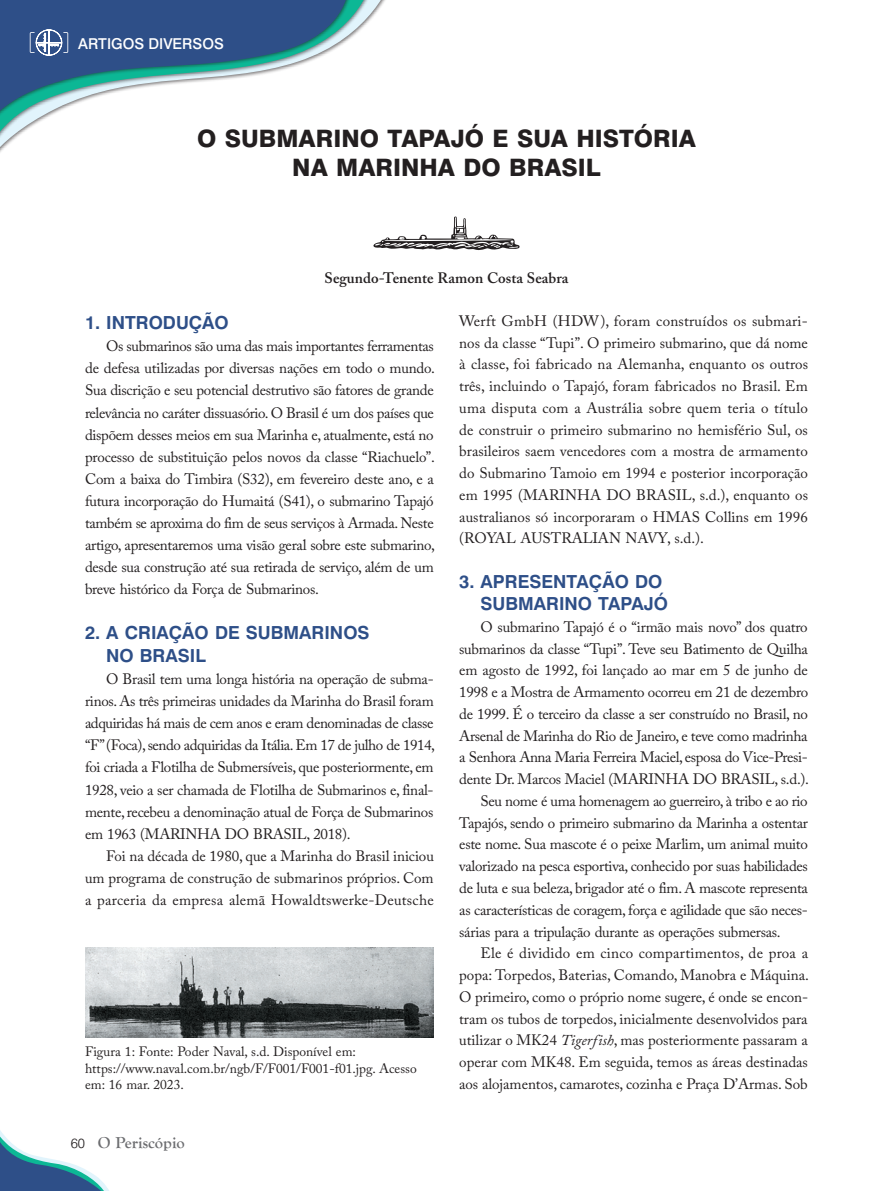
<style>
.page{position:relative;width:893px;height:1191px;background:#fff}
.page>*{position:absolute;margin:0;border:0;box-sizing:border-box;transform-origin:0 0}
.t1{font:800 24px/28.8px "Swiss 721 BT";color:#231f20;text-align:center}
.t2{font:700 18px/22.8px "Swiss 721 BT";color:#2e4f88}
.t3{font:700 16.5px "Goudy Old Style T";color:#6c6d70}
.t4{font:15px/22px "Adobe Caslon Pro";letter-spacing:-.02em;color:#231f20;text-align:justify}
.t5{font:15px "Adobe Caslon Pro";color:#231f20}
.t6{font:15px "Adobe Caslon Pro";letter-spacing:.015em;color:#231f20}
.t7{font:600 15px "Adobe Caslon Pro";color:#231f20}
.t8{font:500 15px "Swiss 721 BT";color:#fff}
.t9{font:13.5px/16.2px "Adobe Caslon Pro";color:#231f20}
.s1{font-family:"Swiss 721 BT";font-weight:300;font-size:13.5px;color:#231f20}
.s2{font-style:italic}
</style>
<div class="page">
<svg style="left:0;top:1130px;width:109px;height:61px"></svg>
<svg style="left:0;top:0;width:372px;height:152px"></svg>
<div style="left:0;top:0;width:353px;height:140px;background:#fff"></div>
<svg style="left:0;top:0;width:355px;height:136px"></svg>
<svg style="left:30px;top:30px;width:38px;height:25px"></svg>
<img style="left:85px;top:947px;width:349px;height:90px">
<svg style="left:373px;top:216px;width:147px;height:34px"></svg>
<p class="t8" style="left:78px;top:34px;width:147px">ARTIGOS DIVERSOS</p>
<h1 class="t1" style="left:197px;top:124px;width:500px">O SUBMARINO TAPAJÓ E SUA HISTÓRIA<br>NA MARINHA DO BRASIL</h1>
<p class="t7" style="left:325px;top:269px;width:245px">Segundo-Tenente Ramon Costa Seabra</p>
<p class="t2" style="left:85px;top:311px;width:145px">1. INTRODUÇÃO</p>
<p class="t4" style="left:85px;top:335px;width:351px;text-indent:21px">Os submarinos são uma das mais importantes ferramentas de defesa utilizadas por diversas nações em todo o mundo.<br>Sua discrição e seu potencial destrutivo são fatores de grande relevância no caráter dissuasório. O Brasil é um dos países que dispõem desses meios em sua Marinha e, atualmente, está no processo de substituição pelos novos da classe “Riachuelo”.<br>Com a baixa do Timbira (S32), em fevereiro deste ano, e a futura incorporação do Humaitá (S41), o submarino Tapajó também se aproxima do fim de seus serviços à Armada. Neste artigo, apresentaremos uma visão geral sobre este submarino, desde sua construção até sua retirada de serviço, além de um breve histórico da Força de Submarinos.</p>
<p class="t2" style="left:106px;top:621px;width:265px;text-indent:-21px">2. A CRIAÇÃO DE SUBMARINOS<br>NO BRASIL</p>
<p class="t4" style="left:85px;top:668px;width:351px;text-indent:21px">O Brasil tem uma longa história na operação de subma&shy;rinos. As três primeiras unidades da Marinha do Brasil foram adquiridas há mais de cem anos e eram denominadas de classe “F” (Foca), sendo adquiridas da Itália. Em 17 de julho de 1914, foi criada a Flotilha de Submersíveis, que posteriormente, em 1928, veio a ser chamada de Flotilha de Submarinos e, final&shy;mente, recebeu a denominação atual de Força de Submarinos em 1963 (MARINHA DO BRASIL, 2018).</p>
<p class="t4" style="left:85px;top:844px;width:350px;text-indent:21px">Foi na década de 1980, que a Marinha do Brasil iniciou um programa de construção de submarinos próprios. Com a parceria da empresa alemã Howaldtswerke-Deutsche</p>
<p class="t9" style="left:85px;top:1043px;width:333px">Figura 1: Fonte: Poder Naval, s.d. Disponível em: https://www.naval.com.br/ngb/F/F001/F001-f01.jpg. Acesso em: 16 mar. 2023.</p>
<p class="t3" style="left:71px;top:1133px;width:116px"><span class="s1">60</span> O Periscópio</p>
<p class="t4" style="left:459px;top:310px;width:350px">Werft GmbH (HDW), foram construídos os submari&shy;nos da classe “Tupi”. O primeiro submarino, que dá nome à classe, foi fabricado na Alemanha, enquanto os outros três, incluindo o Tapajó, foram fabricados no Brasil. Em uma disputa com a Austrália sobre quem teria o título de construir o primeiro submarino no hemisfério Sul, os brasileiros saem vencedores com a mostra de armamento do Submarino Tamoio em 1994 e posterior incorporação em 1995 (MARINHA DO BRASIL, s.d.), enquanto os australianos só incorporaram o HMAS Collins em 1996 (ROYAL AUSTRALIAN NAVY, s.d.).</p>
<p class="t2" style="left:480px;top:570px;width:189px;text-indent:-21px">3. APRESENTAÇÃO DO<br>SUBMARINO TAPAJÓ</p>
<p class="t4" style="left:480px;top:615px;width:329px">O submarino Tapajó é o “irmão mais novo” dos quatro</p>
<p class="t4" style="left:459px;top:637px;width:350px">submarinos da classe “Tupi”. Teve seu Batimento de Quilha</p>
<p class="t4" style="left:459px;top:659px;width:350px">em agosto de 1992, foi lançado ao mar em 5 de junho de</p>
<p class="t4" style="left:459px;top:681px;width:350px">1998 e a Mostra de Armamento ocorreu em 21 de dezembro</p>
<p class="t4" style="left:459px;top:702px;width:350px">de 1999. É o terceiro da classe a ser construído no Brasil, no</p>
<p class="t4" style="left:459px;top:724px;width:350px">Arsenal de Marinha do Rio de Janeiro, e teve como madrinha</p>
<p class="t4" style="left:459px;top:746px;width:350px">a Senhora Anna Maria Ferreira Maciel, esposa do Vice-Presi-</p>
<p class="t4" style="left:459px;top:768px;width:351px">dente Dr. Marcos Maciel (MARINHA DO BRASIL, s.d.).</p>
<p class="t4" style="left:480px;top:789px;width:329px">Seu nome é uma homenagem ao guerreiro, à tribo e ao rio</p>
<p class="t4" style="left:459px;top:811px;width:350px">Tapajós, sendo o primeiro submarino da Marinha a ostentar</p>
<p class="t4" style="left:459px;top:833px;width:350px">este nome. Sua mascote é o peixe Marlim, um animal muito</p>
<p class="t4" style="left:459px;top:855px;width:350px">valorizado na pesca esportiva, conhecido por suas habilidades</p>
<p class="t4" style="left:459px;top:876px;width:350px">de luta e sua beleza, brigador até o fim. A mascote representa</p>
<p class="t4" style="left:459px;top:898px;width:350px">as características de coragem, força e agilidade que são neces-</p>
<p class="t4" style="left:459px;top:920px;width:323px">sárias para a tripulação durante as operações submersas.</p>
<p class="t6" style="left:480px;top:944px;width:329px">Ele é dividido em cinco compartimentos, de proa a</p>
<p class="t5" style="left:459px;top:966px;width:351px">popa: Torpedos, Baterias, Comando, Manobra e Máquina.</p>
<p class="t4" style="left:459px;top:985px;width:350px">O primeiro, como o próprio nome sugere, é onde se encon-</p>
<p class="t4" style="left:459px;top:1007px;width:350px">tram os tubos de torpedos, inicialmente desenvolvidos para</p>
<p class="t5" style="left:459px;top:1031px;width:350px">utilizar o MK24 <span class="s2">Tigerfish</span>, mas posteriormente passaram a</p>
<p class="t5" style="left:459px;top:1053px;width:350px">operar com MK48. Em seguida, temos as áreas destinadas</p>
<p class="t4" style="left:459px;top:1072px;width:350px">aos alojamentos, camarotes, cozinha e Praça D’Armas. Sob</p>
</div>
